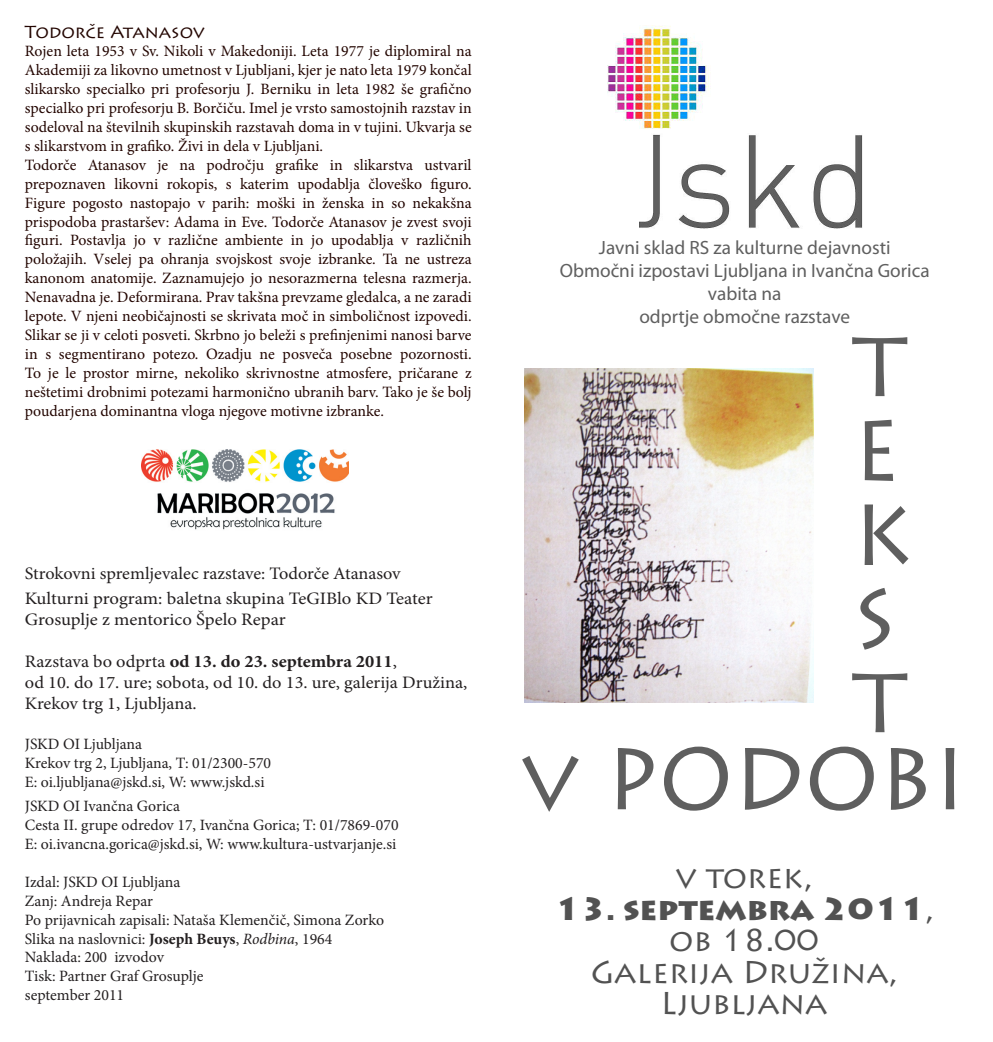
<style>
.page{position:relative;width:993px;height:1042px;background:#fff}
.page>*{position:absolute;margin:0;border:0;box-sizing:border-box;transform-origin:0 0}
.t1{font:87.5px "Lithos Pro";letter-spacing:-.01em;color:#5f5f5f}
.t2{font:84px "Lithos Pro";color:#5f5f5f}
.t3{font:31.5px "Lithos Pro";color:#525252}
.t4{font:900 31.5px "Lithos Pro";color:#525252}
.t5{font:19.25px "Myriad Pro";color:#5f5f5f}
.t6{font:17.5px/21px "Minion Pro";color:#231f20;scale:1.07 1}
.t7{font:17.5px/21px "Minion Pro";color:#231f20;scale:1.05 1}
.t8{font:17.5px "Minion Pro";color:#231f20;scale:1.04 1}
.t9{font:700 17.5px "Minion Pro";color:#231f20;scale:1.05 1}
.t10{font:17.5px "Lithos Pro";color:#230501}
.t11{font:15.75px/18.9px "Minion Pro";color:#230501;text-align:justify}
.t12{font:15.75px "Minion Pro";color:#231f20}
.s1{font-weight:400}
.s2{font-weight:700}
.s3{font-style:italic}
</style>
<div class="page">
<img style="left:607px;top:25px;width:256px;height:204px">
<img style="left:524px;top:369px;width:289px;height:333px">
<img style="left:141px;top:449px;width:208px;height:81px">
<p class="t10" style="left:25px;top:21px;width:181px">Todorče Atanasov</p>
<p class="t11" style="left:25px;top:42px;width:448px">Rojen leta 1953 v Sv. Nikoli v Makedoniji. Leta 1977 je diplomiral na Akademiji za likovno umetnost v Ljubljani, kjer je nato leta 1979 končal slikarsko specialko pri profesorju J. Berniku in leta 1982 še grafično specialko pri profesorju B. Borčiču. Imel je vrsto samostojnih razstav in sodeloval na številnih skupinskih razstavah doma in v tujini. Ukvarja se s slikarstvom in grafiko. Živi in dela v Ljubljani.</p>
<p class="t11" style="left:25px;top:155px;width:448px">Todorče Atanasov je na področju grafike in slikarstva ustvaril prepoznaven likovni rokopis, s katerim upodablja človeško figuro.<br>Figure pogosto nastopajo v parih: moški in ženska in so nekakšna prispodoba prastaršev: Adama in Eve. Todorče Atanasov je zvest svoji figuri. Postavlja jo v različne ambiente in jo upodablja v različnih položajih. Vselej pa ohranja svojskost svoje izbranke. Ta ne ustreza kanonom anatomije. Zaznamujejo jo nesorazmerna telesna razmerja.<br>Nenavadna je. Deformirana. Prav takšna prevzame gledalca, a ne zaradi lepote. V njeni neobičajnosti se skrivata moč in simboličnost izpovedi.<br>Slikar se ji v celoti posveti. Skrbno jo beleži s prefinjenimi nanosi barve in s segmentirano potezo. Ozadju ne posveča posebne pozornosti.<br>To je le prostor mirne, nekoliko skrivnostne atmosfere, pričarane z neštetimi drobnimi potezami harmonično ubranih barv. Tako je še bolj poudarjena dominantna vloga njegove motivne izbranke.</p>
<p class="t8" style="left:25px;top:562px;width:363px">Strokovni spremljevalec razstave: Todorče Atanasov</p>
<p class="t6" style="left:25px;top:588px;width:382px">Kulturni program: baletna skupina TeGIBlo KD Teater<br>Grosuplje z mentorico Špelo Repar</p>
<p class="t9" style="left:25px;top:649px;width:356px"><span class="s1">Razstava bo odprta</span> od 13. do 23. septembra 2011<span class="s1">,</span></p>
<p class="t7" style="left:25px;top:672px;width:423px">od 10. do 17. ure; sobota, od 10. do 13. ure, galerija Družina,<br>Krekov trg 1, Ljubljana.</p>
<p class="t12" style="left:25px;top:733px;width:119px">JSKD OI Ljubljana</p>
<p class="t12" style="left:25px;top:752px;width:248px">Krekov trg 2, Ljubljana, T: 01/2300-570</p>
<p class="t12" style="left:25px;top:771px;width:241px">E: oi.ljubljana@jskd.si, W: www.jskd.si</p>
<p class="t12" style="left:25px;top:795px;width:156px">JSKD OI Ivančna Gorica</p>
<p class="t12" style="left:25px;top:814px;width:375px">Cesta II. grupe odredov 17, Ivančna Gorica; T: 01/7869-070</p>
<p class="t12" style="left:25px;top:833px;width:373px">E: oi.ivancna.gorica@jskd.si, W: www.kultura-ustvarjanje.si</p>
<p class="t12" style="left:25px;top:871px;width:157px">Izdal: JSKD OI Ljubljana</p>
<p class="t12" style="left:25px;top:890px;width:130px">Zanj: Andreja Repar</p>
<p class="t12" style="left:25px;top:909px;width:360px">Po prijavnicah zapisali: Nataša Klemenčič, Simona Zorko</p>
<p class="t12" style="left:25px;top:928px;width:309px">Slika na naslovnici: <span class="s2">Joseph Beuys</span>, <span class="s3">Rodbina</span>, 1964</p>
<p class="t12" style="left:25px;top:947px;width:141px">Naklada: 200 izvodov</p>
<p class="t12" style="left:25px;top:966px;width:180px">Tisk: Partner Graf Grosuplje</p>
<p class="t12" style="left:25px;top:984px;width:101px">september 2011</p>
<p class="t5" style="left:598px;top:236px;width:293px">Javni sklad RS za kulturne dejavnosti</p>
<p class="t5" style="left:559px;top:259px;width:371px">Območni izpostavi Ljubljana in Ivančna Gorica</p>
<p class="t5" style="left:707px;top:282px;width:75px">vabita na</p>
<p class="t5" style="left:639px;top:305px;width:212px">odprtje območne razstave</p>
<p class="t2" style="left:852px;top:319px;width:56px">T</p>
<p class="t2" style="left:852px;top:403px;width:50px">E</p>
<p class="t2" style="left:852px;top:487px;width:62px">K</p>
<p class="t2" style="left:852px;top:571px;width:46px">S</p>
<p class="t2" style="left:852px;top:655px;width:56px">T</p>
<p class="t1" style="left:521px;top:729px;width:447px">v PODOBI</p>
<p class="t3" style="left:675px;top:859px;width:138px">v torek,</p>
<p class="t4" style="left:554px;top:889px;width:381px">13. SEPTEMBRA 2011<span class="s1">,</span></p>
<p class="t3" style="left:669px;top:922px;width:151px">ob 18.00</p>
<p class="t3" style="left:590px;top:953px;width:308px">Galerija Družina,</p>
<p class="t3" style="left:660px;top:985px;width:168px">Ljubljana</p>
</div>
